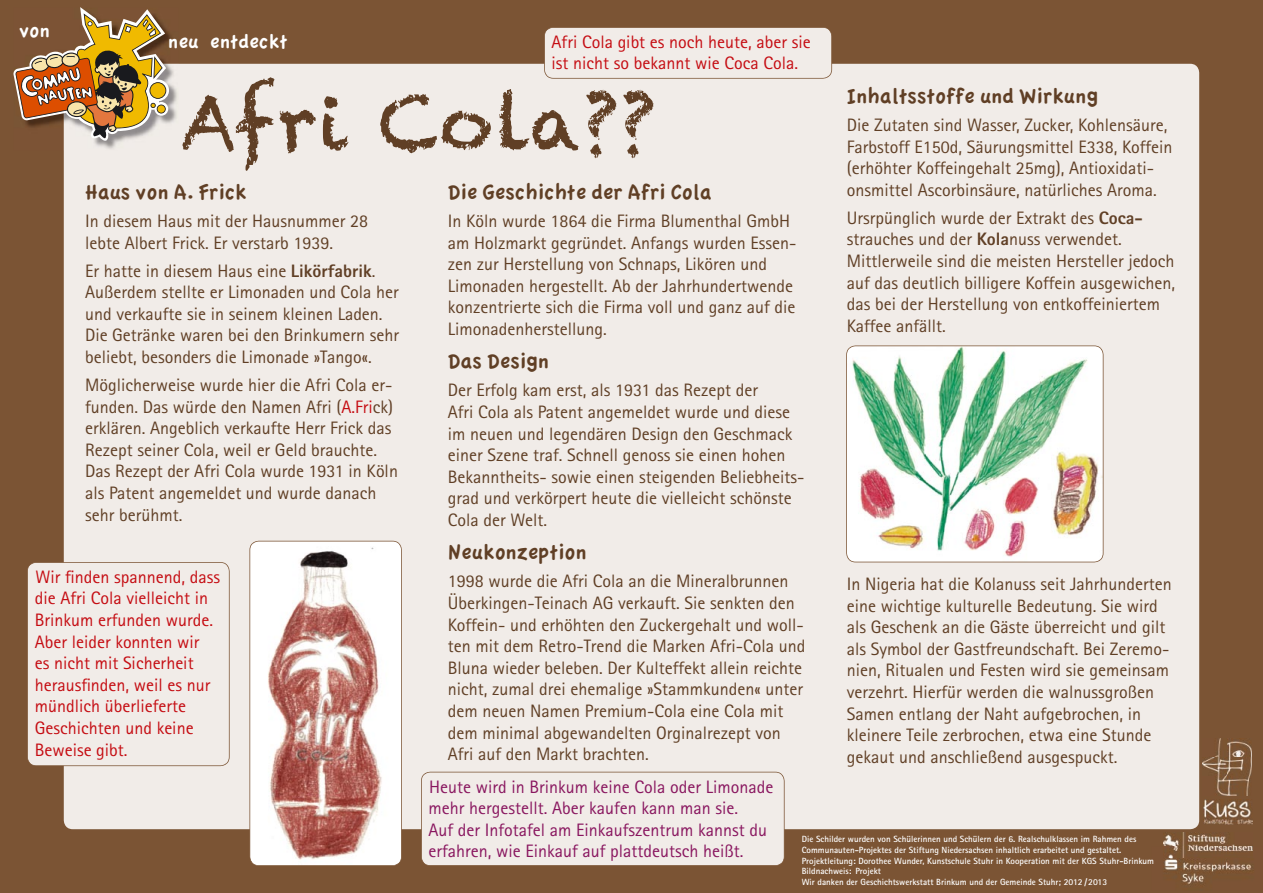
<style>
.page{position:relative;width:1263px;height:893px;background:#7b5434}
.page>*{position:absolute;margin:0;border:0;box-sizing:border-box;transform-origin:0 0}
.t1{font:75px "Chalkduster";letter-spacing:.015em;color:#603f25}
.t2{font:22.5px "Apple Casual";color:#603f25}
.t3{font:21px "Apple Casual";color:#fff}
.t4{font:18px/21.6px "Rotis Sans Serif";color:#603f25}
.t5{font:18px/21.6px "Rotis Sans Serif";color:#c50c12}
.t6{font:18px/21.6px "Rotis Sans Serif";color:#89165f}
.t7{font:700 9px/10.8px "Rotis Sans Serif";color:#fff}
.s1{font-weight:800}
.s2{color:#c50c12}
</style>
<div class="page">
<div style="left:64px;top:64px;width:1135px;height:765px;background:#f1ece8;border-radius:9px"></div>
<img style="left:1164px;top:846px;width:89px;height:39px">
<img style="left:94px;top:65px;width:83px;height:84px">
<svg style="left:13px;top:7px;width:156px;height:134px"></svg>
<img style="left:1203px;top:800px;width:49px;height:25px">
<img style="left:1203px;top:739px;width:49px;height:56px">
<img style="left:1164px;top:833px;width:88px;height:24px">
<div style="left:544px;top:27px;width:288px;height:52px;background:#f1ece8"></div>
<svg style="left:27px;top:562px;width:203px;height:204px"></svg>
<svg style="left:421px;top:772px;width:363px;height:94px"></svg>
<svg style="left:249px;top:541px;width:153px;height:325px;background:#dbbdb9"></svg>
<img style="left:846px;top:345px;width:257px;height:217px">
<p class="t3" style="left:19px;top:20px;width:32px">von</p>
<p class="t3" style="left:168px;top:30px;width:121px">neu entdeckt</p>
<p class="t5" style="left:552px;top:31px;width:261px">Afri Cola gibt es noch heute, aber sie ist nicht so bekannt wie Coca Cola.</p>
<h1 class="t1" style="left:181px;top:79px;width:477px">Afri Cola??</h1>
<p class="t2" style="left:448px;top:180px;width:265px">Die Geschichte der Afri Cola</p>
<p class="t4" style="left:448px;top:210px;width:350px">In Köln wurde 1864 die Firma Blumenthal GmbH am Holzmarkt gegründet. Anfangs wurden Essen&shy;zen zur Herstellung von Schnaps, Likören und Limonaden hergestellt. Ab der Jahrhundertwende konzentrierte sich die Firma voll und ganz auf die Limonadenherstellung.</p>
<p class="t2" style="left:448px;top:349px;width:103px">Das Design</p>
<p class="t4" style="left:448px;top:379px;width:358px">Der Erfolg kam erst, als 1931 das Rezept der<br>Afri Cola als Patent angemeldet wurde und diese im neuen und legendären Design den Geschmack einer Szene traf. Schnell genoss sie einen hohen Bekanntheits- sowie einen steigenden Beliebheits&shy;grad und verkörpert heute die vielleicht schönste Cola der Welt.</p>
<p class="t2" style="left:448px;top:540px;width:140px">Neukonzeption</p>
<p class="t4" style="left:448px;top:570px;width:359px">1998 wurde die Afri Cola an die Mineralbrunnen Überkingen-Teinach AG verkauft. Sie senkten den Koffein- und erhöhten den Zuckergehalt und woll&shy;ten mit dem Retro-Trend die Marken Afri-Cola und Bluna wieder beleben. Der Kulteffekt allein reichte nicht, zumal drei ehemalige »Stammkunden« unter dem neuen Namen Premium-Cola eine Cola mit dem minimal abgewandelten Orginalrezept von Afri auf den Markt brachten.</p>
<p class="t2" style="left:85px;top:180px;width:163px">Haus von A. Frick</p>
<p class="t4" style="left:85px;top:210px;width:284px">In diesem Haus mit der Hausnummer 28 lebte Albert Frick. Er verstarb 1939.</p>
<p class="t4" style="left:85px;top:260px;width:316px">Er hatte in diesem Haus eine <span class="s1">Likörfabrik</span>.<br>Außerdem stellte er Limonaden und Cola her und verkaufte sie in seinem kleinen Laden.<br>Die Getränke waren bei den Brinkumern sehr beliebt, besonders die Limonade »Tango«.</p>
<p class="t4" style="left:85px;top:374px;width:314px">Möglicherweise wurde hier die Afri Cola er&shy;funden. Das würde den Namen Afri (<span class="s2">A.Fri</span>ck) erklären. Angeblich verkaufte Herr Frick das Rezept seiner Cola, weil er Geld brauchte.<br>Das Rezept der Afri Cola wurde 1931 in Köln als Patent angemeldet und wurde danach sehr berühmt.</p>
<p class="t5" style="left:35px;top:566px;width:187px">Wir finden spannend, dass die Afri Cola vielleicht in<br>Brinkum erfunden wurde.<br>Aber leider konnten wir<br>es nicht mit Sicherheit herausfinden, weil es nur mündlich überlieferte<br>Geschichten und keine<br>Beweise gibt.</p>
<p class="t2" style="left:847px;top:84px;width:253px">Inhaltsstoffe und Wirkung</p>
<p class="t4" style="left:847px;top:114px;width:327px">Die Zutaten sind Wasser, Zucker, Kohlensäure, Farbstoff E150d, Säurungsmittel E338, Koffein (erhöhter Koffeingehalt 25mg), Antioxidati&shy;onsmittel Ascorbinsäure, natürliches Aroma.</p>
<p class="t4" style="left:847px;top:207px;width:330px">Ursrpünglich wurde der Extrakt des <span class="s1">Coca&shy;</span>strauches und der <span class="s1">Kola</span>nuss verwendet.<br>Mittlerweile sind die meisten Hersteller jedoch auf das deutlich billigere Koffein ausgewichen, das bei der Herstellung von entkoffeiniertem Kaffee anfällt.</p>
<p class="t4" style="left:847px;top:573px;width:326px">In Nigeria hat die Kolanuss seit Jahrhunderten eine wichtige kulturelle Bedeutung. Sie wird als Geschenk an die Gäste überreicht und gilt als Symbol der Gastfreundschaft. Bei Zeremo&shy;nien, Ritualen und Festen wird sie gemeinsam verzehrt. Hierfür werden die walnussgroßen Samen entlang der Naht aufgebrochen, in kleinere Teile zerbrochen, etwa eine Stunde gekaut und anschließend ausgespuckt.</p>
<p class="t6" style="left:428px;top:775px;width:346px">Heute wird in Brinkum keine Cola oder Limonade mehr hergestellt. Aber kaufen kann man sie.<br>Auf der Infotafel am Einkaufszentrum kannst du erfahren, wie Einkauf auf plattdeutsch heißt.</p>
<p class="t7" style="left:802px;top:833px;width:354px">Die Schilder wurden von Schülerinnen und Schülern der 6. Realschulklassen im Rahmen des<br>Communauten-Projektes der Stiftung Niedersachsen inhaltlich erarbeitet und gestaltet.<br>Projektleitung: Dorothee Wunder, Kunstschule Stuhr in Kooperation mit der KGS Stuhr-Brinkum</p>
<p class="t7" style="left:802px;top:877px;width:307px">Wir danken der Geschichtswerkstatt Brinkum und der Gemeinde Stuhr; 2012 / 2013</p>
<p class="t7" style="left:802px;top:866px;width:81px">Bildnachweis: Projekt</p>
</div>
